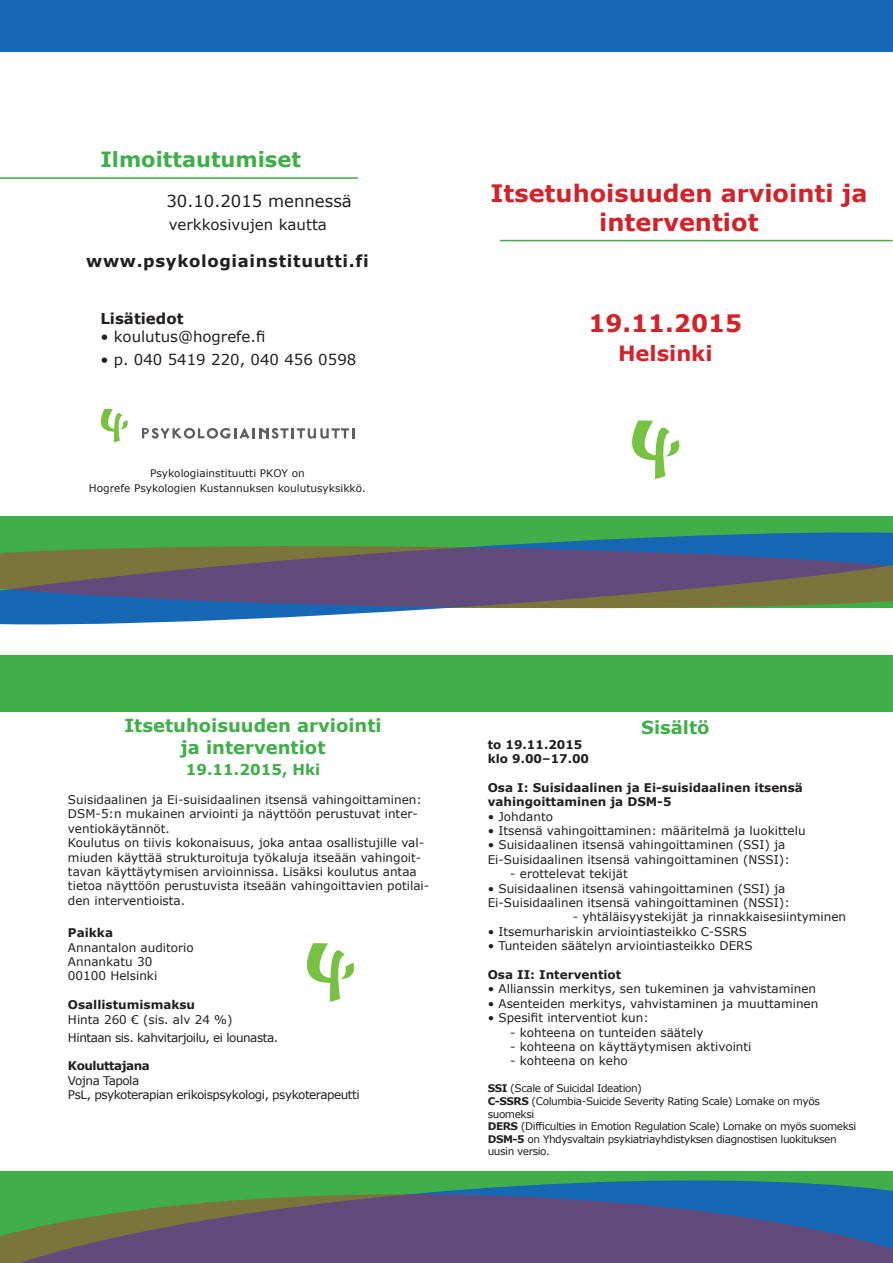
<style>
.page{position:relative;width:893px;height:1263px;background:#fff}
.page>*{position:absolute;margin:0;border:0;box-sizing:border-box;transform-origin:0 0}
.Otsikko{font:700 24px/28.8px "Verdana";color:#d1232a;text-align:center}
.t1{font:700 21px "Verdana";color:#40ae49}
.t2{font:700 21px "Verdana";color:#d1232a}
.Otsikko-2{font:700 18px "Verdana";color:#40ae49}
.t3{font:700 16.5px "Verdana";letter-spacing:.04em;color:#231f20}
.leipis{font:16.5px "Verdana";color:#231f20}
.leipis-2{font:15px "Verdana";color:#231f20}
.Otsikko-3{font:700 15px "Verdana";color:#40ae49}
.leipis-3{font:700 15px "Verdana";color:#231f20}
.leipis-4{font:12px/14.4px "Verdana";color:#231f20}
.leipis-5{font:700 12px/14.4px "Verdana";color:#231f20}
.leipis-6{font:12px "Verdana";letter-spacing:-.04em;color:#231f20}
.leipis-7{font:700 12px "Verdana";letter-spacing:-.04em;color:#231f20}
.leipis-8{font:10.5px/12.6px "Verdana";letter-spacing:-.04em;color:#231f20}
.leipis-9{font:10.5px "Verdana";color:#231f20}
.s1{font-weight:700}
</style>
<div class="page">
<div style="left:0;top:612px;width:893px;height:99px;background:#40ae49"></div>
<div style="left:0;top:0;width:892px;height:51px;background:#1768b4"></div>
<svg style="left:0;top:1171px;width:893px;height:19px;background:#39a25a"></svg>
<svg style="left:0;top:1190px;width:893px;height:73px;background:#555e77"></svg>
<div style="left:0;top:612px;width:893px;height:43px;background:#fff"></div>
<hr style="left:0;top:177px;width:358px;height:2px;background:#40ae49">
<hr style="left:500px;top:240px;width:393px;height:1px;background:#40ae49">
<div style="left:0;top:516px;width:893px;height:91px;background:#40ae49"></div>
<svg style="left:0;top:532px;width:893px;height:93px"></svg>
<svg style="left:0;top:543px;width:893px;height:69px;background:#5f6475"></svg>
<svg style="left:100px;top:409px;width:28px;height:33px"></svg>
<svg style="left:142px;top:428px;width:212px;height:11px"></svg>
<svg style="left:632px;top:420px;width:48px;height:59px"></svg>
<svg style="left:306px;top:943px;width:49px;height:59px"></svg>
<p class="t1" style="left:100px;top:144px;width:202px">Ilmoittautumiset</p>
<p class="leipis" style="left:166px;top:190px;width:187px">30.10.2015 mennessä</p>
<p class="leipis-2" style="left:169px;top:214px;width:160px">verkkosivujen kautta</p>
<p class="t3" style="left:86px;top:249px;width:284px">www.psykologiainstituutti.fi</p>
<p class="leipis-3" style="left:100px;top:308px;width:85px">Lisätiedot</p>
<p class="leipis-2" style="left:100px;top:326px;width:166px">• koulutus@hogrefe.fi</p>
<p class="leipis-2" style="left:100px;top:349px;width:258px">• p. 040 5419 220, 040 456 0598</p>
<p class="leipis-9" style="left:150px;top:466px;width:156px">Psykologiainstituutti PKOY on</p>
<p class="leipis-9" style="left:89px;top:481px;width:279px">Hogrefe Psykologien Kustannuksen koulutusyksikkö.</p>
<p class="Otsikko" style="left:490px;top:178px;width:379px">Itsetuhoisuuden arviointi ja interventiot</p>
<p class="Otsikko" style="left:588px;top:308px;width:155px">19.11.2015</p>
<p class="t2" style="left:618px;top:338px;width:96px">Helsinki</p>
<p class="Otsikko-2" style="left:124px;top:713px;width:259px">Itsetuhoisuuden arviointi</p>
<p class="Otsikko-2" style="left:181px;top:734px;width:146px">ja interventiot</p>
<p class="Otsikko-3" style="left:186px;top:759px;width:136px">19.11.2015, Hki</p>
<p class="leipis-4" style="left:68px;top:792px;width:355px">Suisidaalinen ja Ei-suisidaalinen itsensä vahingoittaminen:<br>DSM-5:n mukainen arviointi ja näyttöön perustuvat inter&shy;ventiokäytännöt.</p>
<p class="leipis-4" style="left:68px;top:835px;width:363px">Koulutus on tiivis kokonaisuus, joka antaa osallistujille val&shy;miuden käyttää strukturoituja työkaluja itseään vahingoit&shy;tavan käyttäytymisen arvioinnissa. Lisäksi koulutus antaa tietoa näyttöön perustuvista itseään vahingoittavien potilai&shy;den interventioista.</p>
<p class="leipis-5" style="left:68px;top:925px;width:47px">Paikka</p>
<p class="leipis-4" style="left:68px;top:940px;width:127px">Annantalon auditorio</p>
<p class="leipis-4" style="left:68px;top:954px;width:86px">Annankatu 30</p>
<p class="leipis-4" style="left:68px;top:969px;width:91px">00100 Helsinki</p>
<p class="leipis-5" style="left:68px;top:997px;width:129px">Osallistumismaksu</p>
<p class="leipis-4" style="left:68px;top:1012px;width:166px">Hinta 260 € (sis. alv 24 %)</p>
<p class="leipis-6" style="left:68px;top:1029px;width:212px">Hintaan sis. kahvitarjoilu, ei lounasta.</p>
<p class="leipis-7" style="left:68px;top:1057px;width:83px">Kouluttajana</p>
<p class="leipis-6" style="left:68px;top:1072px;width:73px">Vojna Tapola</p>
<p class="leipis-6" style="left:68px;top:1087px;width:293px">PsL, psykoterapian erikoispsykologi, psykoterapeutti</p>
<p class="Otsikko-2" style="left:641px;top:715px;width:70px">Sisältö</p>
<p class="leipis-5" style="left:488px;top:737px;width:96px">to 19.11.2015</p>
<p class="leipis-5" style="left:488px;top:751px;width:103px">klo 9.00–17.00</p>
<p class="leipis-5" style="left:488px;top:780px;width:317px">Osa I: Suisidaalinen ja Ei-suisidaalinen itsensä vahingoittaminen ja DSM-5</p>
<p class="leipis-4" style="left:488px;top:809px;width:67px">• Johdanto</p>
<p class="leipis-4" style="left:488px;top:823px;width:319px">• Itsensä vahingoittaminen: määritelmä ja luokittelu</p>
<p class="leipis-4" style="left:488px;top:838px;width:299px">• Suisidaalinen itsensä vahingoittaminen (SSI) ja</p>
<p class="leipis-4" style="left:488px;top:852px;width:304px">Ei-Suisidaalinen itsensä vahingoittaminen (NSSI):</p>
<p class="leipis-4" style="left:510px;top:866px;width:119px">- erottelevat tekijät</p>
<p class="leipis-4" style="left:488px;top:881px;width:299px">• Suisidaalinen itsensä vahingoittaminen (SSI) ja</p>
<p class="leipis-4" style="left:488px;top:895px;width:304px">Ei-Suisidaalinen itsensä vahingoittaminen (NSSI):</p>
<p class="leipis-4" style="left:573px;top:910px;width:275px">- yhtäläisyystekijät ja rinnakkaisesiintyminen</p>
<p class="leipis-4" style="left:488px;top:924px;width:261px">• Itsemurhariskin arviointiasteikko C-SSRS</p>
<p class="leipis-4" style="left:488px;top:938px;width:267px">• Tunteiden säätelyn arviointiasteikko DERS</p>
<p class="leipis-5" style="left:488px;top:967px;width:135px">Osa II: Interventiot</p>
<p class="leipis-4" style="left:488px;top:982px;width:330px">• Allianssin merkitys, sen tukeminen ja vahvistaminen</p>
<p class="leipis-4" style="left:488px;top:996px;width:332px">• Asenteiden merkitys, vahvistaminen ja muuttaminen</p>
<p class="leipis-4" style="left:488px;top:1010px;width:163px">• Spesifit interventiot kun:</p>
<p class="leipis-4" style="left:510px;top:1025px;width:195px">- kohteena on tunteiden säätely</p>
<p class="leipis-4" style="left:510px;top:1039px;width:243px">- kohteena on käyttäytymisen aktivointi</p>
<p class="leipis-4" style="left:510px;top:1054px;width:119px">- kohteena on keho</p>
<p class="leipis-8" style="left:488px;top:1082px;width:156px"><span class="s1">SSI</span> (Scale of Suicidal Ideation)</p>
<p class="leipis-8" style="left:488px;top:1095px;width:334px"><span class="s1">C-SSRS</span> (Columbia-Suicide Severity Rating Scale) Lomake on myös suomeksi</p>
<p class="leipis-8" style="left:488px;top:1120px;width:370px"><span class="s1">DERS</span> (Difficulties in Emotion Regulation Scale) Lomake on myös suomeksi</p>
<p class="leipis-8" style="left:488px;top:1133px;width:350px"><span class="s1">DSM-5</span> on Yhdysvaltain psykiatriayhdistyksen diagnostisen luokituksen uusin versio.</p>
</div>
